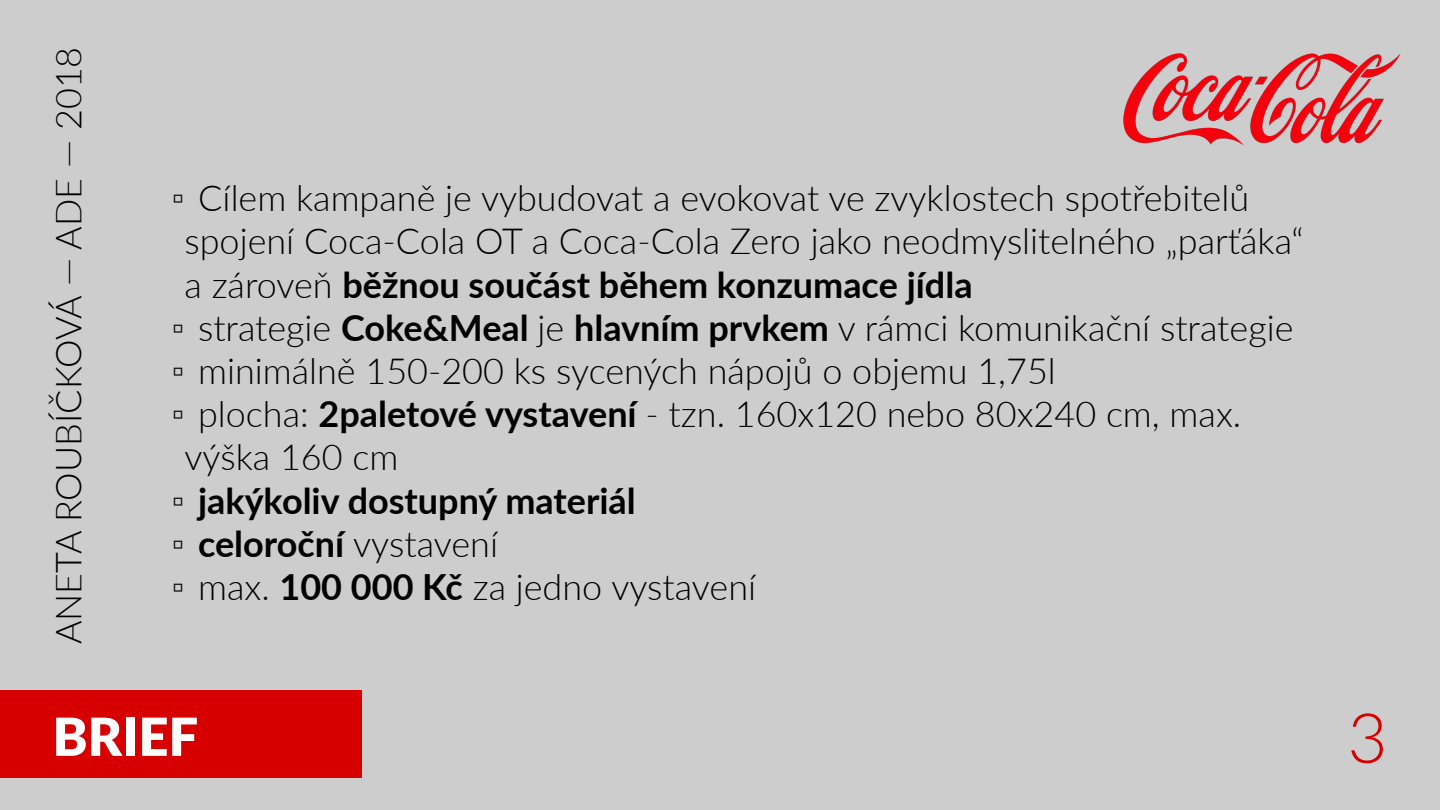
<style>
.page{position:relative;width:1440px;height:810px;background:#cdcdcd}
.page>*{position:absolute;margin:0;border:0;box-sizing:border-box;transform-origin:0 0}
.t1{font:300 69px "Lato";color:#d60000}
.t2{font:900 52.5px "Lato";color:#fff}
.t3{font:300 36px "Lato";color:#000}
.t4{font:700 36px "Lato";color:#000}
.s1{font-weight:300}
.s2{font-weight:700}
</style>
<div class="page">
<img style="left:1123px;top:53px;width:278px;height:92px">
<div style="left:0;top:690px;width:362px;height:88px;background:#d60000"></div>
<p class="t3" style="left:43px;top:644px;width:599px;rotate:-90deg">aneta roubíčková — ade — 2018</p>
<p class="t3" style="left:171px;top:173px;width:1080px">▫ Cílem kampaně je vybudovat a evokovat ve zvyklostech spotřebitelů</p>
<p class="t3" style="left:185px;top:216px;width:1121px">spojení Coca-Cola OT a Coca-Cola Zero jako neodmyslitelného „parťáka“</p>
<p class="t4" style="left:185px;top:258px;width:790px"><span class="s1">a zároveň</span> běžnou součást během konzumace jídla</p>
<p class="t3" style="left:171px;top:303px;width:1124px">▫ strategie <span class="s2">Coke&amp;Meal</span> je <span class="s2">hlavním prvkem</span> v rámci komunikační strategie</p>
<p class="t3" style="left:171px;top:346px;width:886px">▫ minimálně 150-200 ks sycených nápojů o objemu 1,75l</p>
<p class="t3" style="left:171px;top:389px;width:1072px">▫ plocha: <span class="s2">2paletové vystavení</span> - tzn. 160x120 nebo 80x240 cm, max.</p>
<p class="t3" style="left:185px;top:432px;width:215px">výška 160 cm</p>
<p class="t4" style="left:171px;top:474px;width:466px"><span class="s1">▫</span> jakýkoliv dostupný materiál</p>
<p class="t3" style="left:171px;top:519px;width:329px">▫ <span class="s2">celoroční</span> vystavení</p>
<p class="t3" style="left:171px;top:562px;width:587px">▫ max. <span class="s2">100 000 Kč</span> za jedno vystavení</p>
<h2 class="t2" style="left:52px;top:697px;width:147px">brief</h2>
<h1 class="t1" style="left:1347px;top:690px;width:42px">3</h1>
</div>
